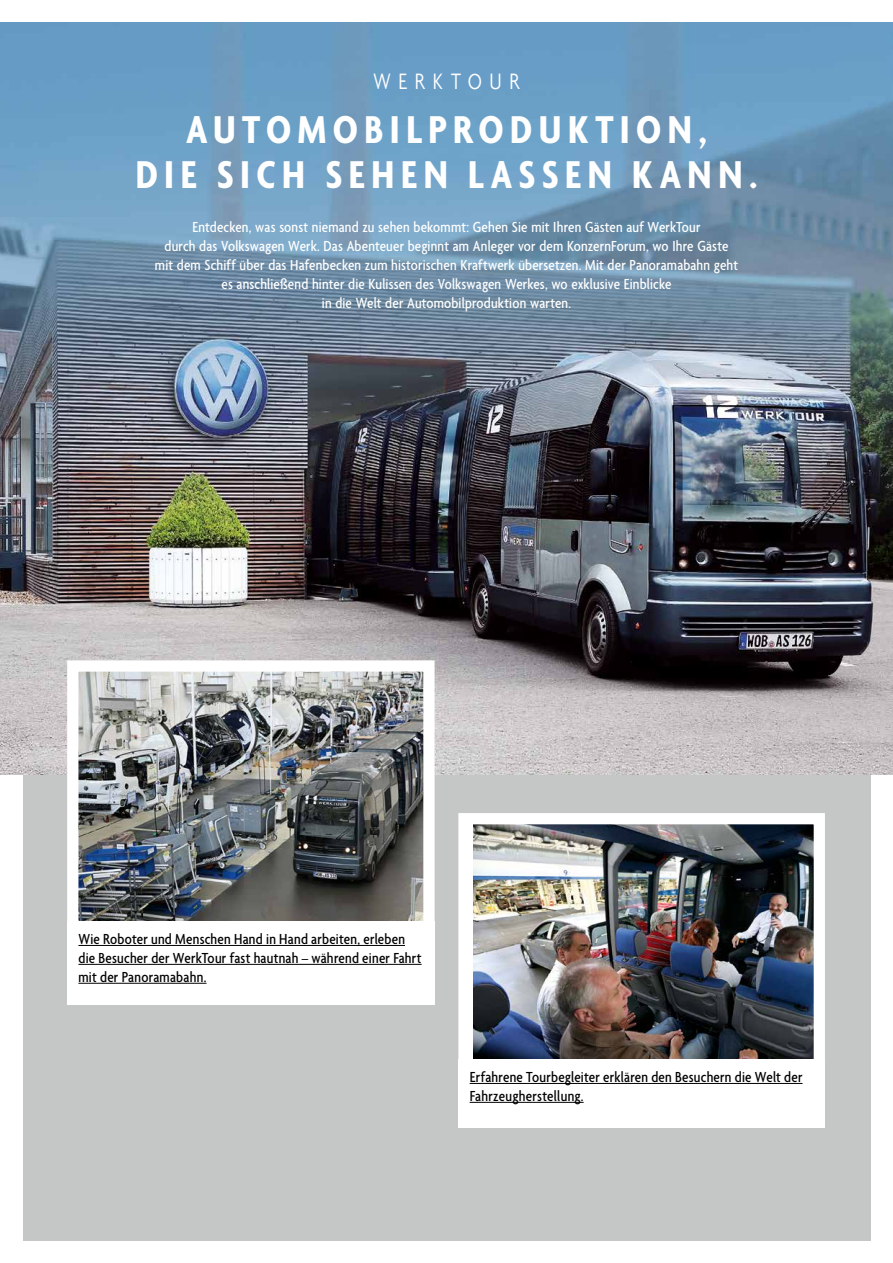
<style>
.page{position:relative;width:893px;height:1263px;background:#fff}
.page>*{position:absolute;margin:0;border:0;box-sizing:border-box;transform-origin:0 0}
.t1{font:700 condensed 42px/45px "Agenda";letter-spacing:.15em;color:#fff;text-align:center}
.t2{font:300 condensed 24px "Agenda";letter-spacing:.315em;color:#fff}
.t3{font:500 condensed 15.75px/18.9px "Agenda";letter-spacing:.01em;color:#fff;text-align:center}
.t4{font:500 condensed 15.75px/18.9px "Agenda";letter-spacing:.015em;color:#000}
</style>
<div class="page">
<div style="left:23px;top:727px;width:847px;height:513px;background:#c5c6c6"></div>
<img style="left:0;top:23px;width:893px;height:751px">
<img style="left:473px;top:825px;width:340px;height:235px">
<div style="left:458px;top:813px;width:367px;height:288px;border:11px solid #fff"></div>
<img style="left:79px;top:672px;width:344px;height:250px">
<div style="left:67px;top:660px;width:368px;height:302px;border:11px solid #fff"></div>
<div style="left:67px;top:922px;width:368px;height:83px;background:#fff"></div>
<hr style="left:78px;top:945px;width:327px;height:1px;background:#000">
<hr style="left:78px;top:964px;width:344px;height:1px;background:#000">
<hr style="left:78px;top:983px;width:129px;height:1px;background:#000">
<div style="left:458px;top:1060px;width:367px;height:68px;background:#fff"></div>
<hr style="left:470px;top:1083px;width:332px;height:1px;background:#000">
<hr style="left:470px;top:1102px;width:114px;height:1px;background:#000">
<h2 class="t2" style="left:373px;top:68px;width:148px">WERKTOUR</h2>
<h1 class="t1" style="left:136px;top:109px;width:623px">AUTOMOBILPRODUKTION,<br>DIE SICH SEHEN LASSEN KANN.</h1>
<p class="t3" style="left:155px;top:219px;width:585px">Entdecken, was sonst niemand zu sehen bekommt: Gehen Sie mit Ihren Gästen auf WerkTour<br>durch das Volkswagen Werk. Das Abenteuer beginnt am Anleger vor dem KonzernForum, wo Ihre Gäste mit dem Schiff über das Hafenbecken zum historischen Kraftwerk übersetzen. Mit der Panoramabahn geht es anschließend hinter die Kulissen des Volkswagen Werkes, wo exklusive Einblicke<br>in die Welt der Automobilproduktion warten.</p>
<p class="t4" style="left:78px;top:931px;width:345px">Wie Roboter und Menschen Hand in Hand arbeiten, erleben die Besucher der WerkTour fast hautnah – während einer Fahrt mit der Panoramabahn.</p>
<p class="t4" style="left:470px;top:1069px;width:334px">Erfahrene Tourbegleiter erklären den Besuchern die Welt der<br>Fahrzeugherstellung.</p>
</div>
